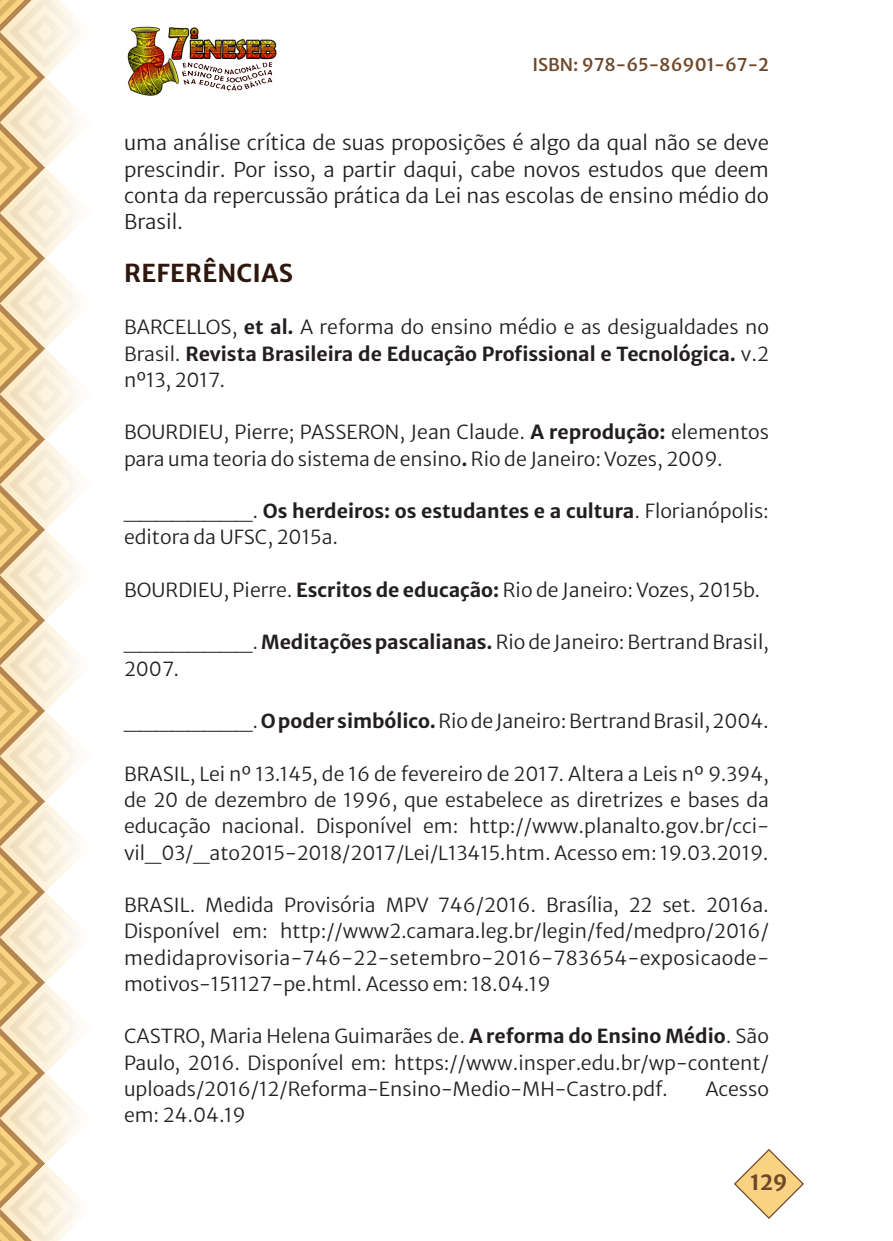
<style>
.page{position:relative;width:893px;height:1241px;background:#fff}
.page>*{position:absolute;margin:0;border:0;box-sizing:border-box;transform-origin:0 0}
._5_SUBTÍTULO{font:700 24.5px "Merriweather Sans";letter-spacing:.01em;color:#2e180e}
.t1{font:700 21px "Merriweather Sans";color:#6f482a}
._4_CORPO{font:300 20.12px/26.2px "Merriweather Sans";color:#231f20;text-align:justify}
._11_REFERENCIAS{font:300 19.25px/26.2px "Merriweather Sans";color:#231f20;text-align:justify}
.t2{font:500 17.5px "Merriweather Sans";color:#6f482a}
.s1{font-weight:700}
</style>
<div class="page">
<img style="left:127px;top:26px;width:150px;height:70px">
<svg style="left:0;top:0;width:90px;height:1240px"></svg>
<svg style="left:734px;top:1149px;width:70px;height:69px"></svg>
<p class="t2" style="left:532px;top:49px;width:238px">ISBN: 978-65-86901-67-2</p>
<p class="_4_CORPO" style="left:124px;top:128px;width:646px">uma análise crítica de suas proposições é algo da qual não se deve prescindir. Por isso, a partir daqui, cabe novos estudos que deem conta da repercussão prática da Lei nas escolas de ensino médio do Brasil.</p>
<p class="_5_SUBTÍTULO" style="left:124px;top:251px;width:171px">REFERÊNCIAS</p>
<p class="_11_REFERENCIAS" style="left:124px;top:312px;width:646px">BARCELLOS, <span class="s1">et al.</span> A reforma do ensino médio e as desigualdades no Brasil. <span class="s1">Revista Brasileira de Educação Profissional e Tecnológica.</span> v.2 nº13, 2017.</p>
<p class="_11_REFERENCIAS" style="left:124px;top:417px;width:646px">BOURDIEU, Pierre; PASSERON, Jean Claude. <span class="s1">A reprodução:</span> elementos para uma teoria do sistema de ensino<span class="s1">.</span> Rio de Janeiro: Vozes, 2009.</p>
<p class="_11_REFERENCIAS" style="left:124px;top:495px;width:646px">________. <span class="s1">Os herdeiros: os estudantes e a cultura</span>. Florianópolis: editora da UFSC, 2015a.</p>
<p class="_11_REFERENCIAS" style="left:124px;top:574px;width:638px">BOURDIEU, Pierre. <span class="s1">Escritos de educação:</span> Rio de Janeiro: Vozes, 2015b.</p>
<p class="_11_REFERENCIAS" style="left:124px;top:627px;width:646px">________. <span class="s1">Meditações pascalianas.</span> Rio de Janeiro: Bertrand Brasil,<br>2007.</p>
<p class="_11_REFERENCIAS" style="left:124px;top:705px;width:646px">________. <span class="s1">O poder simbólico.</span> Rio de Janeiro: Bertrand Brasil, 2004.</p>
<p class="_11_REFERENCIAS" style="left:124px;top:758px;width:646px">BRASIL, Lei nº 13.145, de 16 de fevereiro de 2017. Altera a Leis nº 9.394, de 20 de dezembro de 1996, que estabelece as diretrizes e bases da educação nacional. Disponível em: http://www.planalto.gov.br/cci&shy;vil_03/_ato2015-2018/2017/Lei/L13415.htm. Acesso em: 19.03.2019.</p>
<p class="_11_REFERENCIAS" style="left:124px;top:889px;width:646px">BRASIL. Medida Provisória MPV 746/2016. Brasília, 22 set. 2016a.<br>Disponível em: http://www2.camara.leg.br/legin/fed/medpro/2016/ medidaprovisoria-746-22-setembro-2016-783654-exposicaode&shy;motivos-151127-pe.html. Acesso em: 18.04.19</p>
<p class="_11_REFERENCIAS" style="left:124px;top:1020px;width:646px">CASTRO, Maria Helena Guimarães de. <span class="s1">A reforma do Ensino Médio</span>. São Paulo, 2016. Disponível em: https://www.insper.edu.br/wp-content/ uploads/2016/12/Reforma-Ensino-Medio-MH-Castro.pdf.</p>
<p class="_11_REFERENCIAS" style="left:705px;top:1073px;width:65px">Acesso</p>
<p class="_11_REFERENCIAS" style="left:124px;top:1099px;width:123px">em: 24.04.19</p>
<p class="t1" style="left:750px;top:1164px;width:39px">129</p>
</div>
